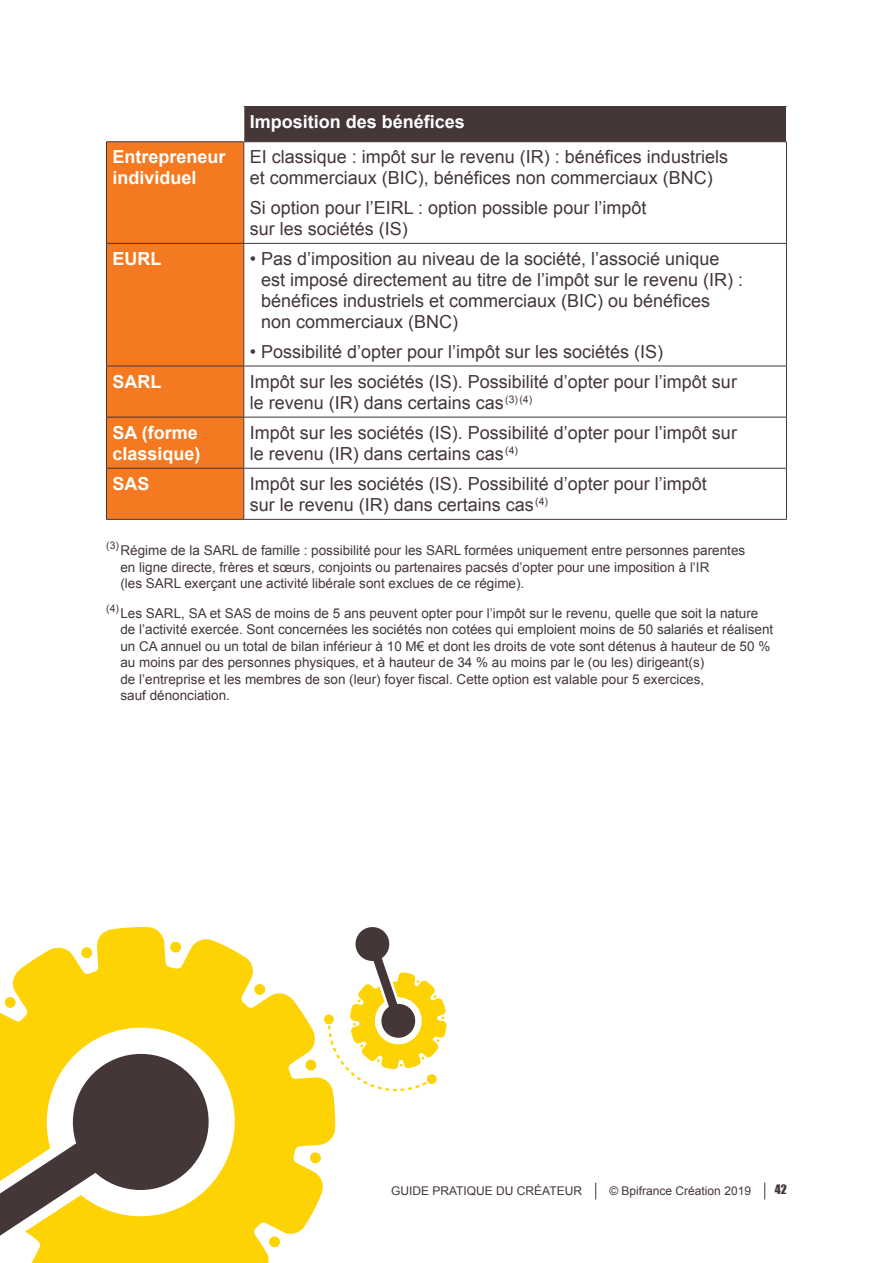
<style>
.page{position:relative;width:893px;height:1263px;background:#fff}
.page>*{position:absolute;margin:0;border:0;box-sizing:border-box;transform-origin:0 0}
.t1{font:18px/21px "Arial";color:#453638}
.t2{font:700 18px/21px "Arial";color:#fff}
.t3{font:13.5px/16.5px "Arial";color:#453638}
.t4{font:12px "Arial";color:#453638}
.t5{font:12px "Impact";color:#453638}
</style>
<div class="page">
<svg style="left:0;top:927px;width:336px;height:336px"></svg>
<svg style="left:0;top:1044px;width:218px;height:219px"></svg>
<svg style="left:327px;top:927px;width:120px;height:164px"></svg>
<div style="left:324px;top:1015px;width:9px;height:9px;background:#fed304;border-radius:50%"></div>
<div style="left:324px;top:1014px;width:10px;height:10px;border:1px solid #fed304;border-radius:50%"></div>
<div style="left:427px;top:1075px;width:9px;height:9px;background:#fed304;border-radius:50%"></div>
<div style="left:427px;top:1074px;width:10px;height:10px;border:1px solid #fed304;border-radius:50%"></div>
<svg style="left:595px;top:1182px;width:1px;height:17px"></svg>
<svg style="left:764px;top:1182px;width:1px;height:17px"></svg>
<div style="left:244px;top:106px;width:542px;height:36px;background:#453638"></div>
<div style="left:107px;top:142px;width:137px;height:377px;background:#f47921"></div>
<svg style="left:245px;top:142px;width:541px;height:377px"></svg>
<hr style="left:244px;top:106px;width:543px;height:1px;background:#453638">
<hr style="left:106px;top:141px;width:138px;height:1px;background:#453638">
<hr style="left:106px;top:142px;width:1px;height:101px;background:#453638">
<hr style="left:244px;top:142px;width:1px;height:101px;background:#453638">
<hr style="left:786px;top:142px;width:1px;height:101px;background:#453638">
<hr style="left:106px;top:243px;width:138px;height:1px;background:#453638">
<hr style="left:106px;top:244px;width:1px;height:122px;background:#453638">
<hr style="left:244px;top:243px;width:543px;height:1px;background:#453638">
<hr style="left:244px;top:244px;width:1px;height:122px;background:#453638">
<hr style="left:786px;top:244px;width:1px;height:122px;background:#453638">
<hr style="left:106px;top:366px;width:138px;height:1px;background:#453638">
<hr style="left:106px;top:366px;width:1px;height:51px;background:#453638">
<hr style="left:244px;top:366px;width:543px;height:1px;background:#453638">
<hr style="left:244px;top:366px;width:1px;height:51px;background:#453638">
<hr style="left:786px;top:366px;width:1px;height:51px;background:#453638">
<hr style="left:106px;top:417px;width:138px;height:1px;background:#453638">
<hr style="left:106px;top:417px;width:1px;height:51px;background:#453638">
<hr style="left:244px;top:417px;width:543px;height:1px;background:#453638">
<hr style="left:244px;top:417px;width:1px;height:51px;background:#453638">
<hr style="left:786px;top:417px;width:1px;height:51px;background:#453638">
<hr style="left:106px;top:468px;width:138px;height:1px;background:#453638">
<hr style="left:106px;top:468px;width:1px;height:51px;background:#453638">
<hr style="left:244px;top:468px;width:543px;height:1px;background:#453638">
<hr style="left:244px;top:468px;width:1px;height:51px;background:#453638">
<hr style="left:786px;top:468px;width:1px;height:51px;background:#453638">
<hr style="left:106px;top:519px;width:138px;height:1px;background:#453638">
<hr style="left:244px;top:519px;width:543px;height:1px;background:#453638">
<hr style="left:244px;top:107px;width:1px;height:35px;background:#fff">
<h1 class="t2" style="left:250px;top:112px;width:217px">Imposition des bénéfices</h1>
<h1 class="t2" style="left:112px;top:147px;width:115px">Entrepreneur individuel</h1>
<h1 class="t1" style="left:250px;top:147px;width:480px">EI classique : impôt sur le revenu (IR) : bénéfices industriels et commerciaux (BIC), bénéfices non commerciaux (BNC)</h1>
<h1 class="t1" style="left:250px;top:197px;width:398px">Si option pour l’EIRL : option possible pour l’impôt sur les sociétés (IS)</h1>
<h1 class="t2" style="left:112px;top:249px;width:50px">EURL</h1>
<h1 class="t1" style="left:261px;top:248px;width:484px;text-indent:-11px">• Pas d’imposition au niveau de la société, l’associé unique est imposé directement au titre de l’impôt sur le revenu (IR) : bénéfices industriels et commerciaux (BIC) ou bénéfices non commerciaux (BNC)</h1>
<h1 class="t1" style="left:250px;top:341px;width:415px">• Possibilité d’opter pour l’impôt sur les sociétés (IS)</h1>
<h1 class="t2" style="left:112px;top:371px;width:50px">SARL</h1>
<h1 class="t1" style="left:250px;top:371px;width:489px">Impôt sur les sociétés (IS). Possibilité d’opter pour l’impôt sur le revenu (IR) dans certains cas<sup>(3)(4)</sup></h1>
<h1 class="t2" style="left:112px;top:422px;width:90px">SA (forme classique)</h1>
<h1 class="t1" style="left:250px;top:422px;width:489px">Impôt sur les sociétés (IS). Possibilité d’opter pour l’impôt sur le revenu (IR) dans certains cas<sup>(4)</sup></h1>
<h1 class="t2" style="left:112px;top:474px;width:39px">SAS</h1>
<h1 class="t1" style="left:250px;top:473px;width:459px">Impôt sur les sociétés (IS). Possibilité d’opter pour l’impôt sur le revenu (IR) dans certains cas<sup>(4)</sup></h1>
<p class="t3" style="left:120px;top:542px;width:626px;text-indent:-14px"><sup>(3)</sup> Régime de la SARL de famille : possibilité pour les SARL formées uniquement entre personnes parentes en ligne directe, frères et sœurs, conjoints ou partenaires pacsés d’opter pour une imposition à l’IR<br>(les SARL exerçant une activité libérale sont exclues de ce régime).</p>
<p class="t3" style="left:120px;top:605px;width:654px;text-indent:-14px"><sup>(4)</sup> Les SARL, SA et SAS de moins de 5 ans peuvent opter pour l’impôt sur le revenu, quelle que soit la nature de l’activité exercée. Sont concernées les sociétés non cotées qui emploient moins de 50 salariés et réalisent un CA annuel ou un total de bilan inférieur à 10 M€ et dont les droits de vote sont détenus à hauteur de 50 % au moins par des personnes physiques, et à hauteur de 34 % au moins par le (ou les) dirigeant(s)<br>de l’entreprise et les membres de son (leur) foyer fiscal. Cette option est valable pour 5 exercices,<br>sauf dénonciation.</p>
<p class="t4" style="left:391px;top:1183px;width:192px">GUIDE PRATIQUE DU CRÉATEUR</p>
<p class="t4" style="left:609px;top:1183px;width:143px">© Bpifrance Création 2019</p>
<p class="t5" style="left:775px;top:1180px;width:14px">42</p>
</div>
